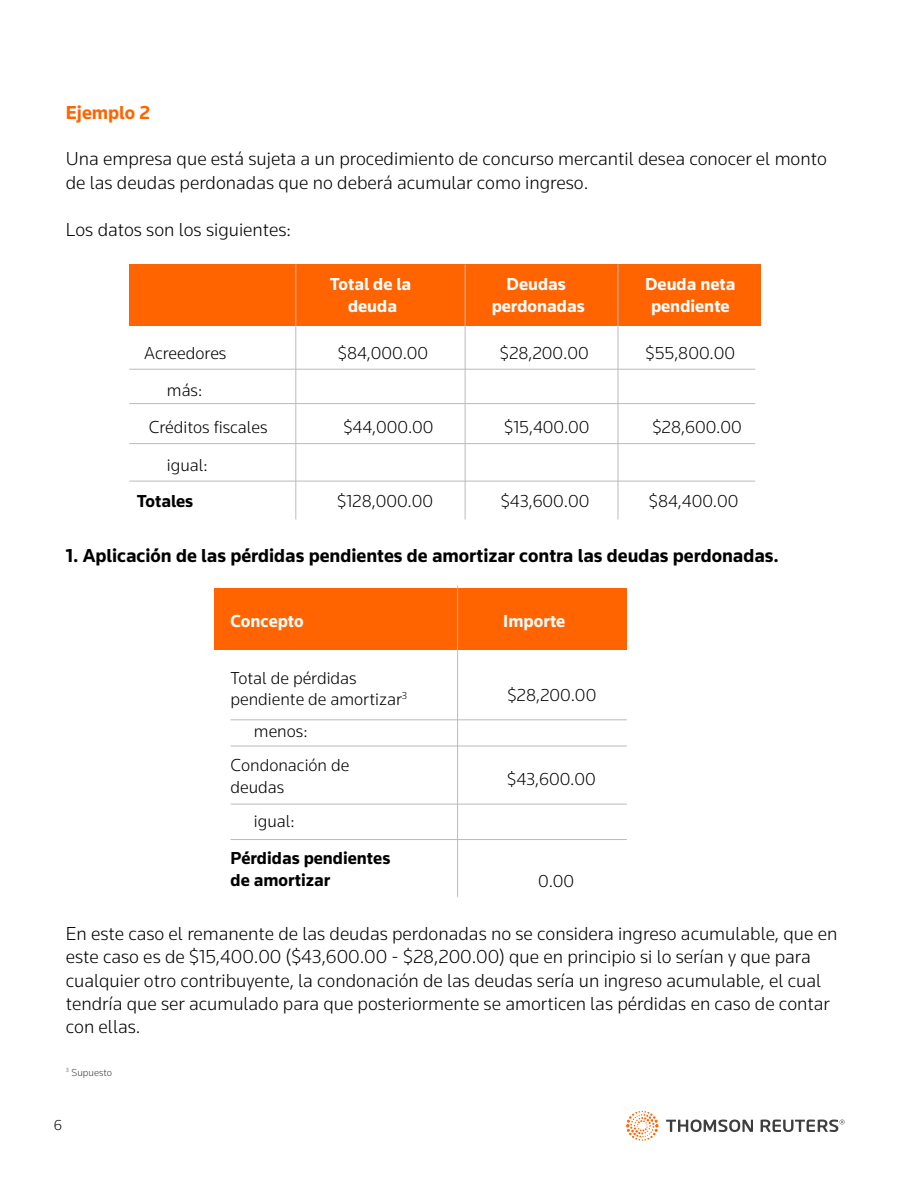
<style>
.page{position:relative;width:918px;height:1188px;background:#fff}
.page>*{position:absolute;margin:0;border:0;box-sizing:border-box;transform-origin:0 0}
.t1{font:300 19.5px/23.4px "Knowledge";color:#000}
.t2{font:700 19.5px "Knowledge";color:#000}
.t3{font:700 19.5px "Knowledge";color:#ff6400}
.t4{font:300 18px/36.8px "Knowledge";color:#000}
.t5{font:700 18px/21.6px "Knowledge";color:#fff;text-align:center}
.t6{font:700 18px/21.6px "Knowledge";color:#000}
.t7{font:300 15px "Knowledge";color:#000}
.t8{font:300 10.5px "Knowledge";color:#3e3e3e}
</style>
<div class="page">
<div style="left:129px;top:264px;width:632px;height:62px;background:#ff6400"></div>
<hr style="left:129px;top:369px;width:626px;height:1px;background:#bbb">
<hr style="left:129px;top:403px;width:626px;height:1px;background:#bbb">
<hr style="left:129px;top:443px;width:626px;height:1px;background:#bbb">
<hr style="left:129px;top:481px;width:626px;height:1px;background:#bbb">
<hr style="left:295px;top:264px;width:1px;height:256px;background:#bbb">
<hr style="left:465px;top:264px;width:1px;height:256px;background:#bbb">
<hr style="left:618px;top:264px;width:1px;height:256px;background:#bbb">
<div style="left:215px;top:589px;width:412px;height:61px;background:#ff6400"></div>
<hr style="left:231px;top:719px;width:396px;height:1px;background:#bbb">
<hr style="left:457px;top:586px;width:1px;height:311px;background:#bbb">
<hr style="left:231px;top:746px;width:396px;height:1px;background:#bbb">
<hr style="left:231px;top:804px;width:396px;height:1px;background:#bbb">
<hr style="left:231px;top:839px;width:396px;height:1px;background:#bbb">
<svg style="left:666px;top:1120px;width:179px;height:12px"></svg>
<svg style="left:626px;top:1111px;width:33px;height:30px"></svg>
<p class="t3" style="left:66px;top:100px;width:86px">Ejemplo 2</p>
<p class="t1" style="left:66px;top:147px;width:763px">Una empresa que está sujeta a un procedimiento de concurso mercantil desea conocer el monto de las deudas perdonadas que no deberá acumular como ingreso.</p>
<p class="t1" style="left:66px;top:217px;width:227px">Los datos son los siguientes:</p>
<p class="t5" style="left:330px;top:273px;width:83px">Total de la deuda</p>
<p class="t5" style="left:492px;top:273px;width:94px">Deudas perdonadas</p>
<p class="t5" style="left:645px;top:273px;width:92px">Deuda neta pendiente</p>
<p class="t4" style="left:144px;top:335px;width:84px">Acreedores</p>
<p class="t4" style="left:338px;top:335px;width:92px">$84,000.00</p>
<p class="t4" style="left:500px;top:335px;width:90px">$28,200.00</p>
<p class="t4" style="left:646px;top:335px;width:91px">$55,800.00</p>
<p class="t4" style="left:149px;top:371px;width:120px;text-indent:18px">más:<br>Créditos fiscales</p>
<p class="t4" style="left:344px;top:408px;width:92px">$44,000.00</p>
<p class="t4" style="left:504px;top:408px;width:87px">$15,400.00</p>
<p class="t4" style="left:652px;top:408px;width:91px">$28,600.00</p>
<p class="t4" style="left:167px;top:446px;width:42px">igual:</p>
<p class="t6" style="left:137px;top:490px;width:58px">Totales</p>
<p class="t4" style="left:337px;top:482px;width:97px">$128,000.00</p>
<p class="t4" style="left:501px;top:482px;width:90px">$43,600.00</p>
<p class="t4" style="left:649px;top:482px;width:91px">$84,400.00</p>
<p class="t2" style="left:66px;top:543px;width:715px">1. Aplicación de las pérdidas pendientes de amortizar contra las deudas perdonadas.</p>
<p class="t5" style="left:231px;top:610px;width:75px">Concepto</p>
<p class="t5" style="left:503px;top:610px;width:64px">Importe</p>
<p class="t4" style="left:231px;top:666px;width:178px;line-height:21.6px">Total de pérdidas pendiente de amortizar<sup>3</sup></p>
<p class="t4" style="left:231px;top:714px;width:120px;line-height:33.8px;text-indent:23px">menos:<br>Condonación de</p>
<p class="t4" style="left:254px;top:769px;width:42px;line-height:34.3px;text-indent:-23px">deudas igual:</p>
<p class="t6" style="left:231px;top:847px;width:161px">Pérdidas pendientes de amortizar</p>
<p class="t4" style="left:507px;top:677px;width:90px">$28,200.00</p>
<p class="t4" style="left:507px;top:760px;width:90px">$43,600.00</p>
<p class="t4" style="left:538px;top:862px;width:38px">0.00</p>
<p class="t1" style="left:66px;top:921px;width:773px">En este caso el remanente de las deudas perdonadas no se considera ingreso acumulable, que en este caso es de $15,400.00 ($43,600.00 - $28,200.00) que en principio si lo serían y que para cualquier otro contribuyente, la condonación de las deudas sería un ingreso acumulable, el cual tendría que ser acumulado para que posteriormente se amorticen las pérdidas en caso de contar con ellas.</p>
<p class="t8" style="left:66px;top:1066px;width:48px"><sup>3</sup> Supuesto</p>
<p class="t7" style="left:54px;top:1116px;width:10px">6</p>
</div>
